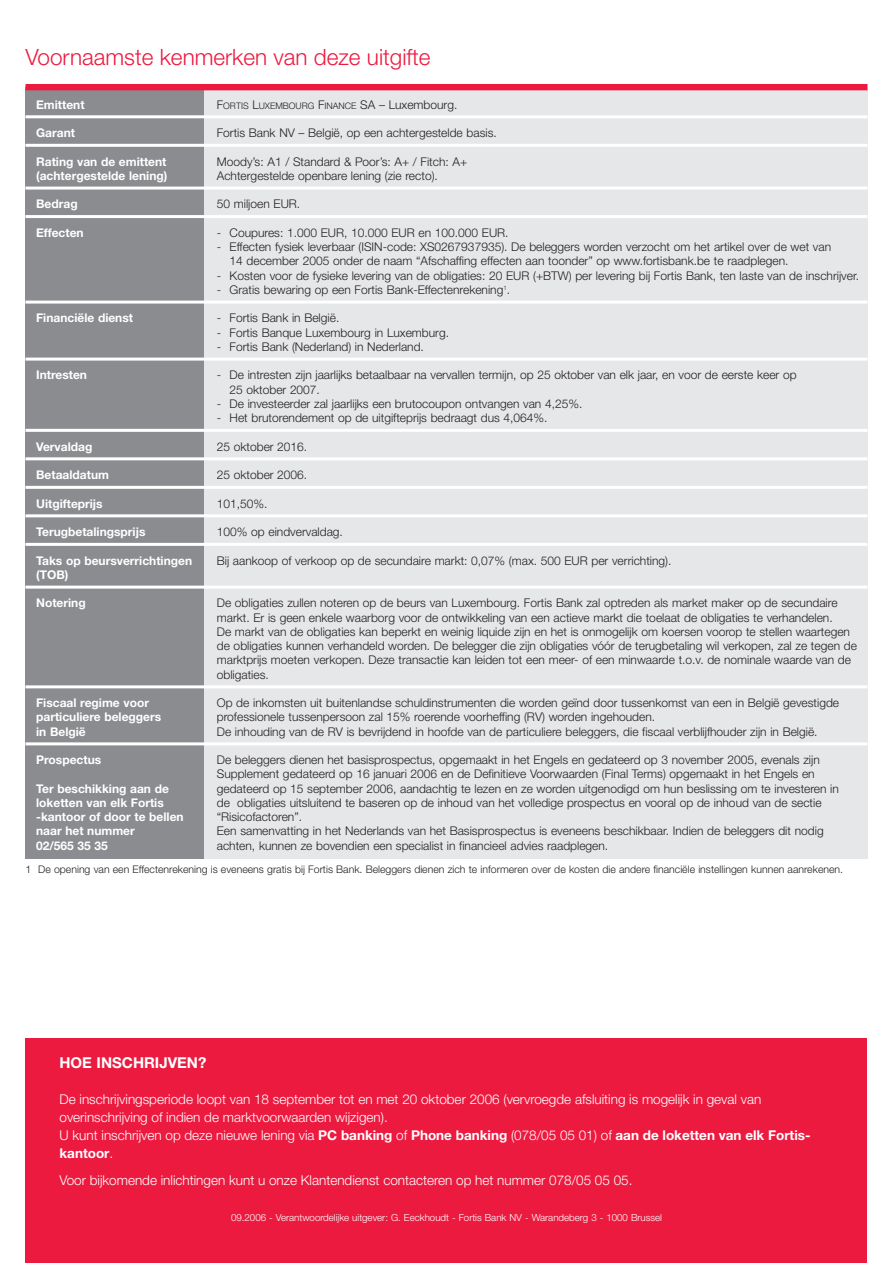
<style>
.page{position:relative;width:893px;height:1263px;background:#fff}
.page>*{position:absolute;margin:0;border:0;box-sizing:border-box;transform-origin:0 0}
.t1{font:300 22.5px "Helvetica Neue";color:#ed1a40}
.t2{font:700 15px "Helvetica Neue";color:#fff}
.t3{font:300 13.5px/18px "Helvetica Neue";color:#fff}
.t4{font:300 12px/14.2px "Helvetica Neue";color:#231f20}
.t5{font:700 12px "Helvetica Neue";color:#fff}
.t6{font:300 10.5px "Helvetica Neue";color:#231f20}
.t7{font:300 9.75px "Helvetica Neue";color:#fff}
.t8{font:300 9px "Helvetica Neue";color:#231f20}
.s1{font-size:12px}
.s2{font-weight:700}
</style>
<div class="page">
<div style="left:26px;top:1039px;width:841px;height:224px;background:#ed1a40"></div>
<div style="left:204px;top:87px;width:663px;height:772px;background:#e6e7e9"></div>
<div style="left:26px;top:87px;width:178px;height:772px;background:#8a8c8f"></div>
<hr style="left:26px;top:115px;width:841px;height:3px;background:#fff">
<hr style="left:26px;top:144px;width:841px;height:3px;background:#fff">
<hr style="left:26px;top:187px;width:841px;height:3px;background:#fff">
<hr style="left:26px;top:215px;width:841px;height:3px;background:#fff">
<hr style="left:26px;top:301px;width:841px;height:3px;background:#fff">
<hr style="left:26px;top:358px;width:841px;height:3px;background:#fff">
<hr style="left:26px;top:429px;width:841px;height:3px;background:#fff">
<hr style="left:26px;top:457px;width:841px;height:3px;background:#fff">
<hr style="left:26px;top:486px;width:841px;height:3px;background:#fff">
<hr style="left:26px;top:514px;width:841px;height:3px;background:#fff">
<hr style="left:26px;top:543px;width:841px;height:3px;background:#fff">
<hr style="left:26px;top:586px;width:841px;height:3px;background:#fff">
<hr style="left:26px;top:685px;width:841px;height:3px;background:#fff">
<hr style="left:26px;top:742px;width:841px;height:3px;background:#fff">
<div style="left:26px;top:84px;width:841px;height:6px;background:#ed1a40"></div>
<h1 class="t1" style="left:26px;top:49px;width:407px">Voornaamste kenmerken van deze uitgifte</h1>
<p class="t5" style="left:36px;top:100px;width:50px">Emittent</p>
<p class="t8" style="left:217px;top:102px;width:242px"><span class="s1">F</span>ORTIS <span class="s1">L</span>UXEMBOURG <span class="s1">F</span>INANCE <span class="s1">SA – Luxembourg.</span></p>
<p class="t5" style="left:36px;top:128px;width:40px">Garant</p>
<p class="t4" style="left:217px;top:127px;width:281px">Fortis Bank NV – België, op een achtergestelde basis.</p>
<p class="t5" style="left:36px;top:157px;width:132px">Rating van de emittent</p>
<p class="t4" style="left:217px;top:155px;width:252px">Moody’s: A1 / Standard &amp; Poor’s: A+ / Fitch: A+</p>
<p class="t5" style="left:36px;top:171px;width:133px">(achtergestelde lening)</p>
<p class="t4" style="left:217px;top:169px;width:223px">Achtergestelde openbare lening (zie recto).</p>
<p class="t5" style="left:36px;top:200px;width:43px">Bedrag</p>
<p class="t4" style="left:217px;top:198px;width:85px">50 miljoen EUR.</p>
<p class="t5" style="left:36px;top:228px;width:49px">Effecten</p>
<p class="t4" style="left:217px;top:226px;width:293px">- Coupures: 1.000 EUR, 10.000 EUR en 100.000 EUR.</p>
<p class="t4" style="left:230px;top:241px;width:603px;text-indent:-13px">- Effecten fysiek leverbaar (ISIN-code: XS0267937935). De beleggers worden verzocht om het artikel over de wet van<br>14 december 2005 onder de naam “Afschaffing effecten aan toonder” op www.fortisbank.be te raadplegen.</p>
<p class="t4" style="left:217px;top:269px;width:644px">- Kosten voor de fysieke levering van de obligaties: 20 EUR (+BTW) per levering bij Fortis Bank, ten laste van de inschrijver.</p>
<p class="t4" style="left:217px;top:283px;width:295px">- Gratis bewaring op een Fortis Bank-Effectenrekening<sup>1</sup>.</p>
<p class="t5" style="left:36px;top:314px;width:98px">Financiële dienst</p>
<p class="t4" style="left:217px;top:312px;width:124px">- Fortis Bank in België.</p>
<p class="t4" style="left:217px;top:326px;width:234px">- Fortis Banque Luxembourg in Luxemburg.</p>
<p class="t4" style="left:217px;top:340px;width:209px">- Fortis Bank (Nederland) in Nederland.</p>
<p class="t5" style="left:36px;top:371px;width:52px">Intresten</p>
<p class="t4" style="left:230px;top:369px;width:568px;text-indent:-13px">- De intresten zijn jaarlijks betaalbaar na vervallen termijn, op 25 oktober van elk jaar, en voor de eerste keer op<br>25 oktober 2007.</p>
<p class="t4" style="left:217px;top:397px;width:367px">- De investeerder zal jaarlijks een brutocoupon ontvangen van 4,25%.</p>
<p class="t4" style="left:217px;top:412px;width:332px">- Het brutorendement op de uitgifteprijs bedraagt dus 4,064%.</p>
<p class="t5" style="left:36px;top:442px;width:58px">Vervaldag</p>
<p class="t4" style="left:217px;top:440px;width:92px">25 oktober 2016.</p>
<p class="t5" style="left:36px;top:470px;width:74px">Betaaldatum</p>
<p class="t4" style="left:217px;top:469px;width:92px">25 oktober 2006.</p>
<p class="t5" style="left:36px;top:499px;width:68px">Uitgifteprijs</p>
<p class="t4" style="left:217px;top:497px;width:52px">101,50%.</p>
<p class="t5" style="left:36px;top:527px;width:111px">Terugbetalingsprijs</p>
<p class="t4" style="left:217px;top:526px;width:128px">100% op eindvervaldag.</p>
<p class="t5" style="left:36px;top:556px;width:158px">Taks op beursverrichtingen</p>
<p class="t4" style="left:217px;top:554px;width:456px">Bij aankoop of verkoop op de secundaire markt: 0,07% (max. 500 EUR per verrichting).</p>
<p class="t5" style="left:36px;top:570px;width:34px">(TOB)</p>
<p class="t5" style="left:36px;top:599px;width:51px">Notering</p>
<p class="t4" style="left:217px;top:597px;width:641px">De obligaties zullen noteren op de beurs van Luxembourg. Fortis Bank zal optreden als market maker op de secundaire markt. Er is geen enkele waarborg voor de ontwikkeling van een actieve markt die toelaat de obligaties te verhandelen.<br>De markt van de obligaties kan beperkt en weinig liquide zijn en het is onmogelijk om koersen voorop te stellen waartegen de obligaties kunnen verhandeld worden. De belegger die zijn obligaties vóór de terugbetaling wil verkopen, zal ze tegen de marktprijs moeten verkopen. Deze transactie kan leiden tot een meer- of een minwaarde t.o.v. de nominale waarde van de obligaties.</p>
<p class="t5" style="left:36px;top:698px;width:114px">Fiscaal regime voor</p>
<p class="t4" style="left:217px;top:697px;width:624px">Op de inkomsten uit buitenlandse schuldinstrumenten die worden geïnd door tussenkomst van een in België gevestigde</p>
<p class="t5" style="left:36px;top:713px;width:127px">particuliere beleggers</p>
<p class="t4" style="left:217px;top:711px;width:440px">professionele tussenpersoon zal 15% roerende voorheffing (RV) worden ingehouden.</p>
<p class="t5" style="left:36px;top:727px;width:51px">in België</p>
<p class="t4" style="left:217px;top:725px;width:602px">De inhouding van de RV is bevrijdend in hoofde van de particuliere beleggers, die fiscaal verblijfhouder zijn in België.</p>
<p class="t5" style="left:36px;top:755px;width:67px">Prospectus</p>
<p class="t4" style="left:217px;top:754px;width:604px">De beleggers dienen het basisprospectus, opgemaakt in het Engels en gedateerd op 3 november 2005, evenals zijn<br>Supplement gedateerd op 16 januari 2006 en de Definitieve Voorwaarden (Final Terms) opgemaakt in het Engels en</p>
<p class="t5" style="left:36px;top:784px;width:134px">Ter beschikking aan de</p>
<p class="t4" style="left:217px;top:782px;width:624px">gedateerd op 15 september 2006, aandachtig te lezen en ze worden uitgenodigd om hun beslissing om te investeren in</p>
<p class="t5" style="left:36px;top:798px;width:129px">loketten van elk Fortis</p>
<p class="t4" style="left:217px;top:796px;width:606px">de obligaties uitsluitend te baseren op de inhoud van het volledige prospectus en vooral op de inhoud van de sectie</p>
<p class="t5" style="left:36px;top:812px;width:149px">-kantoor of door te bellen</p>
<p class="t4" style="left:217px;top:811px;width:87px">“Risicofactoren”.</p>
<p class="t5" style="left:36px;top:827px;width:100px">naar het nummer</p>
<p class="t4" style="left:217px;top:825px;width:608px">Een samenvatting in het Nederlands van het Basisprospectus is eveneens beschikbaar. Indien de beleggers dit nodig</p>
<p class="t5" style="left:36px;top:841px;width:73px">02/565 35 35</p>
<p class="t4" style="left:217px;top:839px;width:393px">achten, kunnen ze bovendien een specialist in financieel advies raadplegen.</p>
<p class="t6" style="left:26px;top:866px;width:819px">1 De opening van een Effectenrekening is eveneens gratis bij Fortis Bank. Beleggers dienen zich te informeren over de kosten die andere financiële instellingen kunnen aanrekenen.</p>
<p class="t2" style="left:60px;top:1058px;width:148px">HOE INSCHRIJVEN?</p>
<p class="t3" style="left:60px;top:1092px;width:752px">De inschrijvingsperiode loopt van 18 september tot en met 20 oktober 2006 (vervroegde afsluiting is mogelijk in geval van overinschrijving of indien de marktvoorwaarden wijzigen).<br>U kunt inschrijven op deze nieuwe lening via <span class="s2">PC banking</span> of <span class="s2">Phone banking</span> (078/05 05 01) of <span class="s2">aan de loketten van elk Fortis&shy;kantoor</span>.</p>
<p class="t3" style="left:60px;top:1173px;width:574px">Voor bijkomende inlichtingen kunt u onze Klantendienst contacteren op het nummer 078/05 05 05.</p>
<p class="t7" style="left:231px;top:1214px;width:433px">09.2006 - Verantwoordelijke uitgever: G. Eeckhoudt - Fortis Bank NV - Warandeberg 3 - 1000 Brussel</p>
</div>
